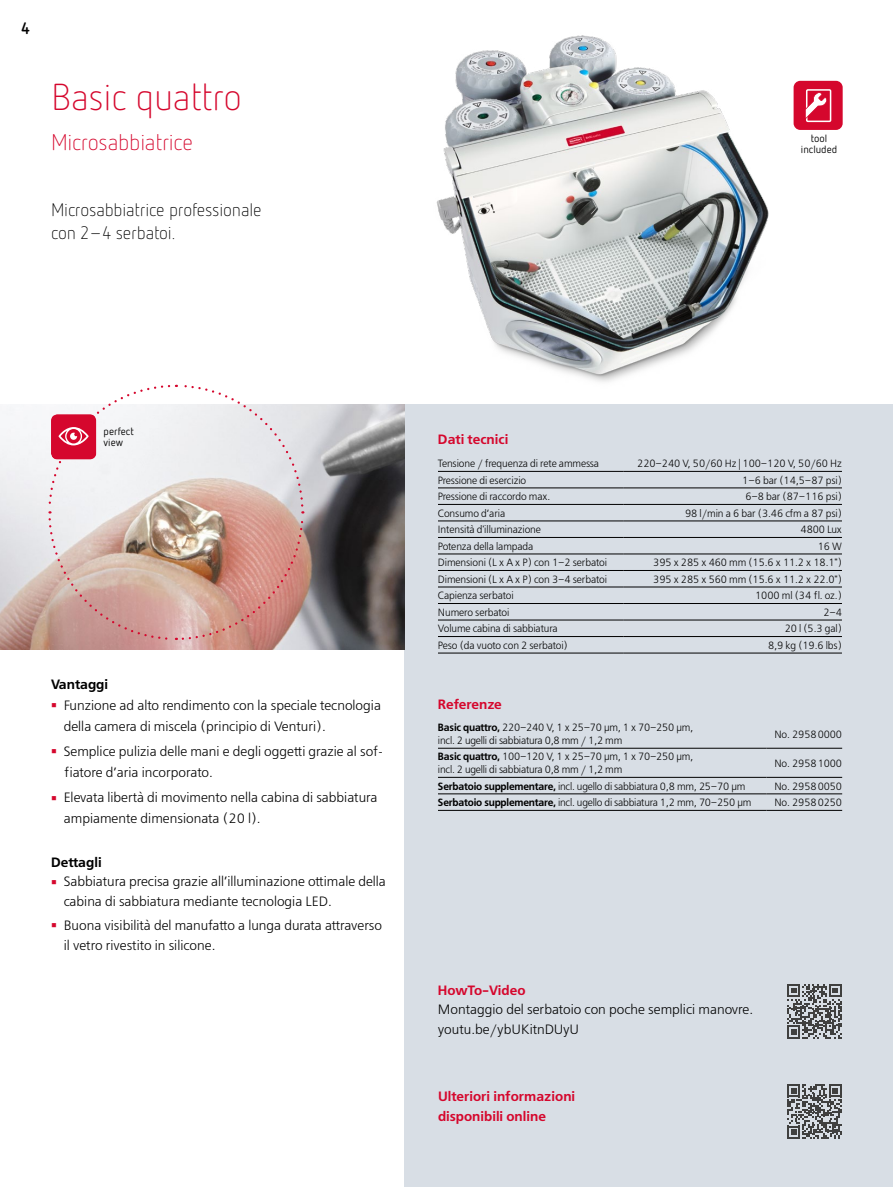
<style>
.page{position:relative;width:893px;height:1187px;background:#fff}
.page>*{position:absolute;margin:0;border:0;box-sizing:border-box;transform-origin:0 0}
.t1{font:300 37.5px "Netto Pro";letter-spacing:-.01em;color:#d5072d}
.t2{font:300 22.5px "Netto Pro";letter-spacing:-.01em;color:#d5072d}
.t3{font:300 18px/23.2px "Netto Pro";letter-spacing:-.01em;color:#000}
.t4{font:700 16.5px "Netto Pro";color:#000}
.t5{font:300 13.5px/21px "Free Set";color:#000}
.t6{font:600 13.5px/19.6px "Free Set";color:#d5072d}
.t7{font:600 13.5px "Free Set";color:#000}
.t8{font:300 10.5px/12.6px "Free Set";letter-spacing:-.01em;color:#000;scale:.96 1}
.t9{font:10.5px/10.5px "Netto Pro";color:#000}
.s1{font-weight:600}
</style>
<div class="page">
<div style="left:404px;top:404px;width:489px;height:782px;background:#d8dee5"></div>
<img style="left:436px;top:35px;width:333px;height:347px">
<img style="left:0;top:404px;width:404px;height:245px">
<svg style="left:787px;top:1084px;width:55px;height:54px"></svg>
<svg style="left:787px;top:984px;width:55px;height:54px"></svg>
<hr style="left:438px;top:471px;width:185px;height:1px;background:#000">
<hr style="left:623px;top:471px;width:219px;height:1px;background:#000">
<hr style="left:438px;top:570px;width:185px;height:1px;background:#000">
<hr style="left:623px;top:570px;width:219px;height:1px;background:#000">
<hr style="left:438px;top:586px;width:185px;height:1px;background:#000">
<hr style="left:623px;top:586px;width:219px;height:1px;background:#000">
<hr style="left:438px;top:603px;width:185px;height:1px;background:#000">
<hr style="left:623px;top:603px;width:219px;height:1px;background:#000">
<hr style="left:438px;top:619px;width:185px;height:1px;background:#000">
<hr style="left:623px;top:619px;width:219px;height:1px;background:#000">
<hr style="left:438px;top:636px;width:185px;height:1px;background:#000">
<hr style="left:623px;top:636px;width:219px;height:1px;background:#000">
<hr style="left:438px;top:652px;width:185px;height:1px;background:#000">
<hr style="left:623px;top:652px;width:219px;height:1px;background:#000">
<hr style="left:438px;top:487px;width:185px;height:1px;background:#000">
<hr style="left:623px;top:487px;width:219px;height:1px;background:#000">
<hr style="left:438px;top:504px;width:185px;height:1px;background:#000">
<hr style="left:623px;top:504px;width:219px;height:1px;background:#000">
<hr style="left:438px;top:520px;width:185px;height:1px;background:#000">
<hr style="left:623px;top:520px;width:219px;height:1px;background:#000">
<hr style="left:438px;top:537px;width:185px;height:1px;background:#000">
<hr style="left:623px;top:537px;width:219px;height:1px;background:#000">
<hr style="left:438px;top:553px;width:185px;height:1px;background:#000">
<hr style="left:623px;top:553px;width:219px;height:1px;background:#000">
<hr style="left:438px;top:748px;width:328px;height:1px;background:#000">
<hr style="left:438px;top:777px;width:328px;height:1px;background:#000">
<hr style="left:438px;top:793px;width:328px;height:1px;background:#000">
<hr style="left:438px;top:810px;width:328px;height:1px;background:#000">
<hr style="left:766px;top:777px;width:76px;height:1px;background:#000">
<hr style="left:766px;top:793px;width:76px;height:1px;background:#000">
<hr style="left:766px;top:810px;width:76px;height:1px;background:#000">
<hr style="left:766px;top:748px;width:76px;height:1px;background:#000">
<svg style="left:47px;top:384px;width:258px;height:257px"></svg>
<div style="left:794px;top:81px;width:49px;height:49px;background:#d5072d;border-radius:7px"></div>
<div style="left:806px;top:89px;width:25px;height:33px;border:2px solid #fff"></div>
<svg style="left:805px;top:92px;width:22px;height:28px"></svg>
<h3 class="t4" style="left:21px;top:17px;width:10px">4</h3>
<h1 class="t1" style="left:51px;top:73px;width:193px">Basic quattro</h1>
<h2 class="t2" style="left:51px;top:128px;width:143px">Microsabbiatrice</h2>
<h3 class="t3" style="left:51px;top:197px;width:212px">Microsabbiatrice professionale con 2–4 serbatoi.</h3>
<p class="t9" style="left:801px;top:133px;width:38px;text-align:center">tool included</p>
<p class="t9" style="left:104px;top:426px;width:32px">perfect view</p>
<p class="t7" style="left:51px;top:676px;width:59px">Vantaggi</p>
<p class="t5" style="left:64px;top:694px;width:319px">Funzione ad alto rendimento con la speciale tecnologia della camera di miscela (principio di Venturi).</p>
<p class="t5" style="left:64px;top:741px;width:321px">Semplice pulizia delle mani e degli oggetti grazie al sof&shy;fiatore d’aria incorporato.</p>
<p class="t5" style="left:64px;top:787px;width:315px">Elevata libertà di movimento nella cabina di sabbiatura ampiamente dimensionata (20 l).</p>
<p class="t7" style="left:51px;top:854px;width:52px">Dettagli</p>
<p class="t5" style="left:64px;top:872px;width:324px;line-height:19.6px">Sabbiatura precisa grazie all’illuminazione ottimale della cabina di sabbiatura mediante tecnologia LED.</p>
<p class="t5" style="left:64px;top:915px;width:320px;line-height:19.6px">Buona visibilità del manufatto a lunga durata attraverso il vetro rivestito in silicone.</p>
<p class="t6" style="left:438px;top:430px;width:72px">Dati tecnici</p>
<p class="t8" style="left:438px;top:457px;width:169px">Tensione / frequenza di rete ammessa</p>
<p class="t8" style="left:637px;top:457px;width:215px">220–240 V, 50/60 Hz | 100–120 V, 50/60 Hz</p>
<p class="t8" style="left:438px;top:474px;width:93px">Pressione di esercizio</p>
<p class="t8" style="left:742px;top:474px;width:105px">1–6 bar (14,5–87 psi)</p>
<p class="t8" style="left:438px;top:490px;width:119px">Pressione di raccordo max.</p>
<p class="t8" style="left:745px;top:490px;width:102px">6–8 bar (87–116 psi)</p>
<p class="t8" style="left:438px;top:507px;width:72px">Consumo d’aria</p>
<p class="t8" style="left:685px;top:507px;width:165px">98 l/min a 6 bar (3.46 cfm a 87 psi)</p>
<p class="t8" style="left:438px;top:523px;width:109px">Intensità d'illuminazione</p>
<p class="t8" style="left:801px;top:523px;width:45px">4800 Lux</p>
<p class="t8" style="left:438px;top:540px;width:101px">Potenza della lampada</p>
<p class="t8" style="left:818px;top:540px;width:27px">16 W</p>
<p class="t8" style="left:438px;top:556px;width:178px">Dimensioni (L x A x P) con 1–2 serbatoi</p>
<p class="t8" style="left:653px;top:556px;width:198px">395 x 285 x 460 mm (15.6 x 11.2 x 18.1")</p>
<p class="t8" style="left:438px;top:573px;width:178px">Dimensioni (L x A x P) con 3–4 serbatoi</p>
<p class="t8" style="left:653px;top:573px;width:198px">395 x 285 x 560 mm (15.6 x 11.2 x 22.0")</p>
<p class="t8" style="left:438px;top:589px;width:80px">Capienza serbatoi</p>
<p class="t8" style="left:755px;top:589px;width:92px">1000 ml (34 fl. oz.)</p>
<p class="t8" style="left:438px;top:606px;width:76px">Numero serbatoi</p>
<p class="t8" style="left:823px;top:606px;width:21px">2–4</p>
<p class="t8" style="left:438px;top:622px;width:126px">Volume cabina di sabbiatura</p>
<p class="t8" style="left:785px;top:622px;width:61px">20 l (5.3 gal)</p>
<p class="t8" style="left:438px;top:639px;width:137px">Peso (da vuoto con 2 serbatoi)</p>
<p class="t8" style="left:768px;top:639px;width:79px">8,9 kg (19.6 lbs)</p>
<p class="t6" style="left:438px;top:694px;width:65px">Referenze</p>
<p class="t8" style="left:438px;top:721px;width:268px"><span class="s1">Basic quattro,</span> 220–240 V, 1 x 25–70 µm, 1 x 70–250 µm, incl. 2 ugelli di sabbiatura 0,8 mm / 1,2 mm</p>
<p class="t8" style="left:774px;top:728px;width:72px">No. 29580000</p>
<p class="t8" style="left:438px;top:750px;width:268px"><span class="s1">Basic quattro,</span> 100–120 V, 1 x 25–70 µm, 1 x 70–250 µm, incl. 2 ugelli di sabbiatura 0,8 mm / 1,2 mm</p>
<p class="t8" style="left:774px;top:757px;width:72px">No. 29581000</p>
<p class="t8" style="left:438px;top:779px;width:322px"><span class="s1">Serbatoio supplementare,</span> incl. ugello di sabbiatura 0,8 mm, 25–70 µm</p>
<p class="t8" style="left:774px;top:779px;width:72px">No. 29580050</p>
<p class="t8" style="left:438px;top:796px;width:328px"><span class="s1">Serbatoio supplementare,</span> incl. ugello di sabbiatura 1,2 mm, 70–250 µm</p>
<p class="t8" style="left:774px;top:796px;width:72px">No. 29580250</p>
<p class="t6" style="left:438px;top:980px;width:89px">HowTo-Video</p>
<p class="t5" style="left:438px;top:999px;width:317px;line-height:19.6px">Montaggio del serbatoio con poche semplici manovre. youtu.be/ybUKitnDUyU</p>
<p class="t6" style="left:438px;top:1086px;width:139px">Ulteriori informazioni disponibili online</p>
</div>
